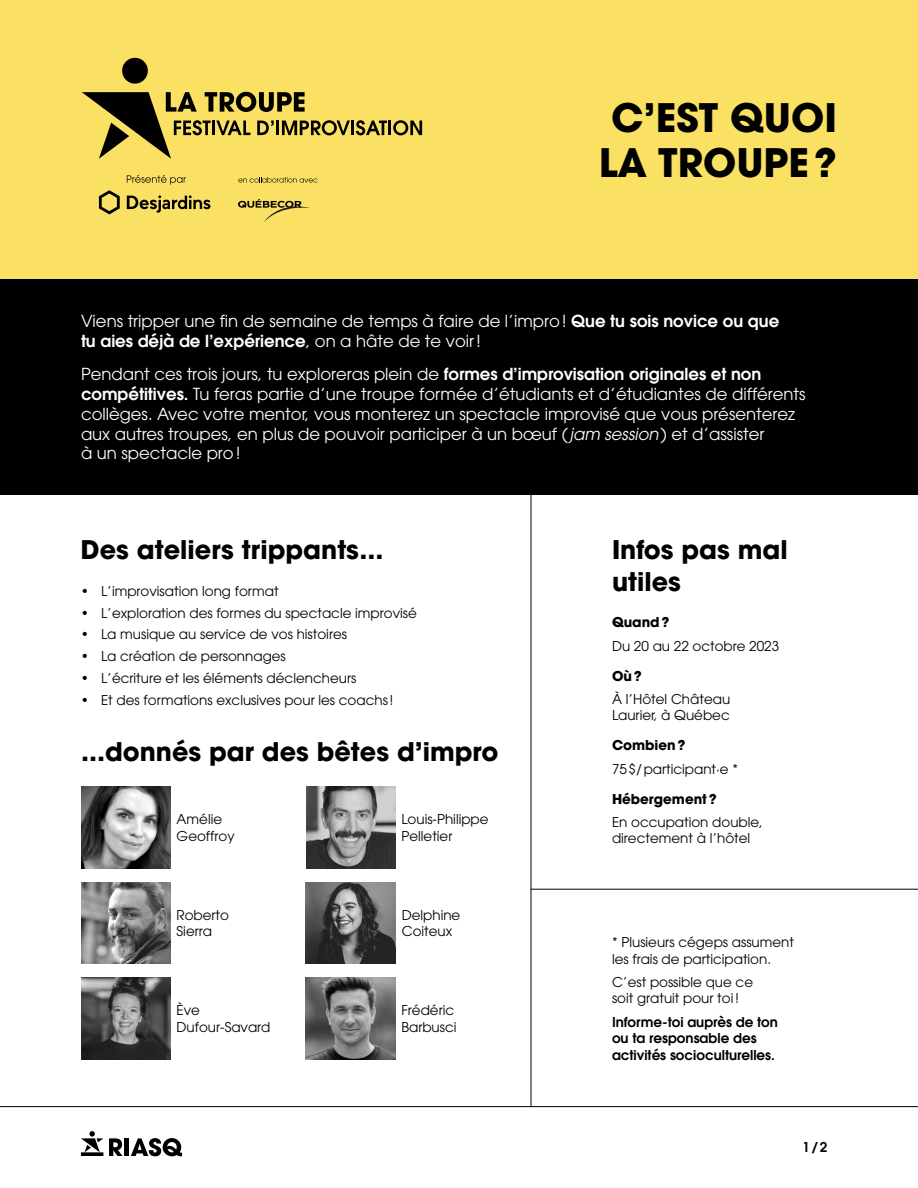
<style>
.page{position:relative;width:918px;height:1188px;background:#fff}
.page>*{position:absolute;margin:0;border:0;box-sizing:border-box;transform-origin:0 0}
.t1{font:700 39px/45px "Avant Garde LT";color:#000;text-align:center}
.t2{font:700 25.5px/31.5px "Avant Garde LT";color:#000}
.t3{font:16.5px/19.8px "Avant Garde LT";color:#fff}
.t4{font:13.5px/16.5px "Avant Garde LT";color:#000}
.t5{font:600 13.5px/16.5px "Avant Garde LT";color:#000}
.t6{font:700 13.5px "Avant Garde LT";color:#000}
.s1{font-weight:600}
.s2{font-style:italic}
</style>
<div class="page">
<svg style="left:109px;top:1138px;width:14px;height:18px"></svg>
<hr style="left:125px;top:1138px;width:4px;height:18px;background:#000">
<svg style="left:131px;top:1138px;width:51px;height:18px"></svg>
<svg style="left:81px;top:1131px;width:22px;height:25px"></svg>
<div style="left:0;top:0;width:918px;height:279px;background:#fae164"></div>
<svg style="left:99px;top:190px;width:21px;height:24px"></svg>
<svg style="left:127px;top:195px;width:83px;height:18px"></svg>
<svg style="left:127px;top:175px;width:59px;height:10px"></svg>
<svg style="left:238px;top:177px;width:80px;height:6px"></svg>
<svg style="left:238px;top:199px;width:72px;height:24px"></svg>
<div style="left:122px;top:58px;width:26px;height:26px;background:#000;border-radius:50%"></div>
<svg style="left:82px;top:92px;width:268px;height:67px"></svg>
<hr style="left:351px;top:121px;width:3px;height:14px;background:#000">
<svg style="left:356px;top:120px;width:31px;height:15px"></svg>
<hr style="left:388px;top:121px;width:3px;height:14px;background:#000">
<svg style="left:393px;top:120px;width:29px;height:15px"></svg>
<hr style="left:531px;top:466px;width:1px;height:641px;background:#000">
<hr style="left:0;top:1106px;width:918px;height:1px;background:#000">
<div style="left:0;top:279px;width:918px;height:216px;background:#000"></div>
<hr style="left:531px;top:889px;width:387px;height:1px;background:#000">
<img style="left:81px;top:787px;width:89px;height:81px">
<img style="left:306px;top:787px;width:90px;height:81px">
<img style="left:81px;top:882px;width:90px;height:82px">
<img style="left:306px;top:882px;width:89px;height:82px">
<img style="left:81px;top:978px;width:90px;height:82px">
<img style="left:306px;top:978px;width:89px;height:82px">
<h1 class="t1" style="left:599px;top:95px;width:240px">C’EST QUOI<br>LA TROUPE?</h1>
<p class="t3" style="left:81px;top:311px;width:700px">Viens tripper une fin de semaine de temps à faire de l’impro! <span class="s1">Que tu sois novice ou que tu aies déjà de l’expérience</span>, on a hâte de te voir!</p>
<p class="t3" style="left:81px;top:364px;width:726px">Pendant ces trois jours, tu exploreras plein de <span class="s1">formes d’improvisation originales et non compétitives.</span> Tu feras partie d’une troupe formée d’étudiants et d’étudiantes de différents collèges. Avec votre mentor, vous monterez un spectacle improvisé que vous présenterez aux autres troupes, en plus de pouvoir participer à un bœuf (<span class="s2">jam session</span>) et d’assister<br>à un spectacle pro!</p>
<h2 class="t2" style="left:81px;top:534px;width:304px">Des ateliers trippants...</h2>
<p class="t4" style="left:81px;top:583px;width:199px">• L’improvisation long format</p>
<p class="t4" style="left:81px;top:604px;width:338px">• L’exploration des formes du spectacle improvisé</p>
<p class="t4" style="left:81px;top:626px;width:268px">• La musique au service de vos histoires</p>
<p class="t4" style="left:81px;top:648px;width:206px">• La création de personnages</p>
<p class="t4" style="left:81px;top:670px;width:277px">• L’écriture et les éléments déclencheurs</p>
<p class="t4" style="left:81px;top:691px;width:314px">• Et des formations exclusives pour les coachs!</p>
<h2 class="t2" style="left:81px;top:736px;width:419px">...donnés par des bêtes d’impro</h2>
<p class="t4" style="left:177px;top:811px;width:59px">Amélie<br>Geoffroy</p>
<p class="t4" style="left:401px;top:811px;width:89px">Louis-Philippe<br>Pelletier</p>
<p class="t4" style="left:177px;top:907px;width:54px">Roberto<br>Sierra</p>
<p class="t4" style="left:402px;top:907px;width:60px">Delphine<br>Coiteux</p>
<p class="t4" style="left:177px;top:1002px;width:95px">Ève<br>Dufour-Savard</p>
<p class="t4" style="left:401px;top:1002px;width:57px">Frédéric<br>Barbusci</p>
<h2 class="t2" style="left:612px;top:534px;width:177px">Infos pas mal utiles</h2>
<p class="t6" style="left:612px;top:614px;width:59px">Quand?</p>
<p class="t4" style="left:612px;top:637px;width:169px">Du 20 au 22 octobre 2023</p>
<p class="t6" style="left:612px;top:667px;width:31px">Où?</p>
<p class="t4" style="left:612px;top:691px;width:120px">À l’Hôtel Château<br>Laurier, à Québec</p>
<p class="t6" style="left:612px;top:737px;width:75px">Combien?</p>
<p class="t4" style="left:612px;top:760px;width:128px">75$/participant·e *</p>
<p class="t6" style="left:612px;top:790px;width:106px">Hébergement?</p>
<p class="t4" style="left:612px;top:814px;width:152px">En occupation double, directement à l’hôtel</p>
<p class="t4" style="left:612px;top:934px;width:184px">* Plusieurs cégeps assument les frais de participation.</p>
<p class="t4" style="left:612px;top:974px;width:143px">C’est possible que ce soit gratuit pour toi!</p>
<p class="t5" style="left:612px;top:1013px;width:168px">Informe-toi auprès de ton ou ta responsable des activités socioculturelles.</p>
<p class="t5" style="left:803px;top:1139px;width:26px">1/2</p>
</div>
